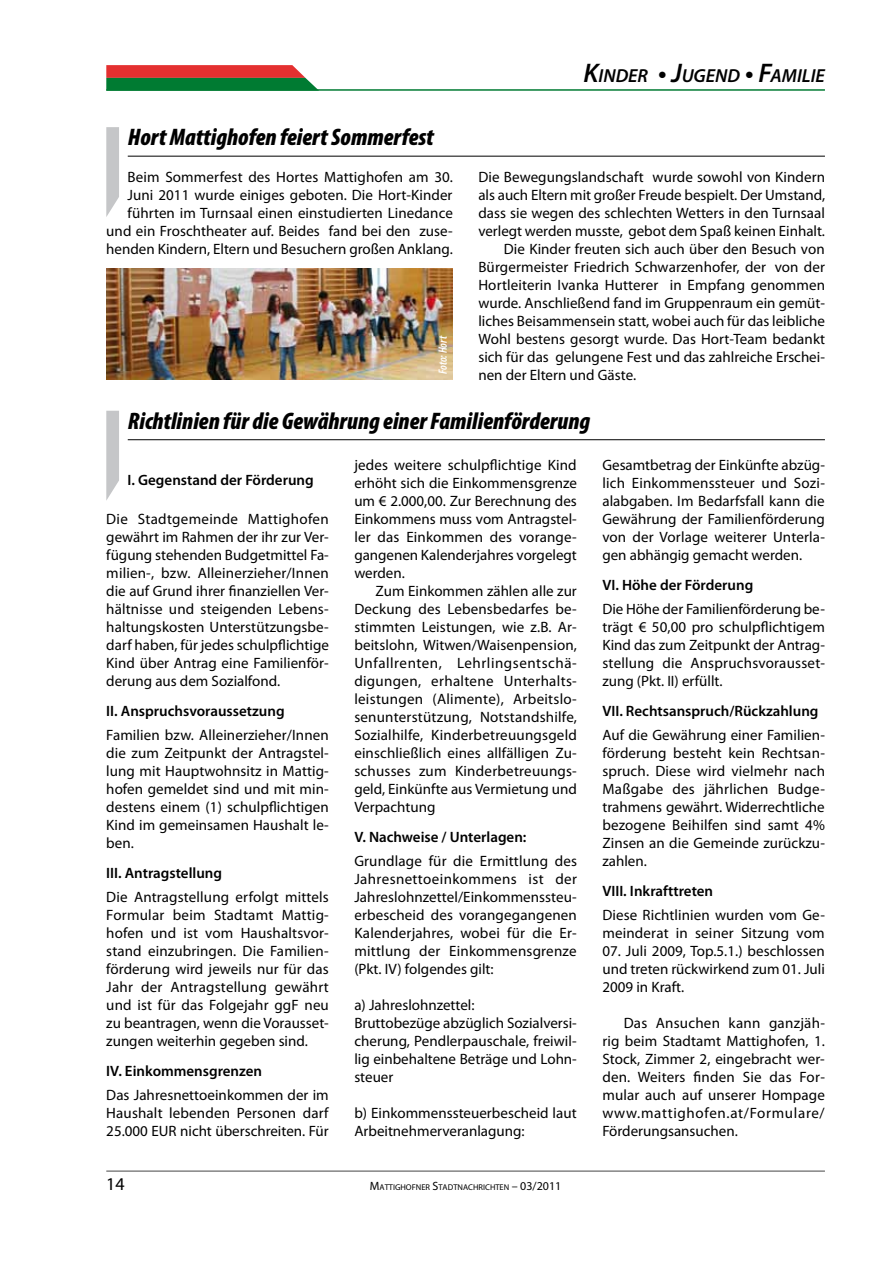
<style>
.page{position:relative;width:893px;height:1263px;background:#fff}
.page>*{position:absolute;margin:0;border:0;box-sizing:border-box;transform-origin:0 0}
.t1{font:italic 900 condensed 24px "Myriad Pro";color:#000}
.t2{font:italic 600 18.9px "Myriad Pro";color:#000}
.t3{font:18px "Myriad Pro";color:#000}
.t4{font:15px/18px "Myriad Pro";color:#000;text-align:justify}
.t5{font:600 15px "Myriad Pro";color:#000}
.t6{font:italic 600 condensed 12px "Myriad Pro";color:#fff}
.t7{font:8.4px "Myriad Pro";color:#000}
.s1{font-size:27px}
.s2{font-size:12px}
</style>
<div class="page">
<hr style="left:106px;top:89px;width:719px;height:2px;background:#007b32">
<svg style="left:106px;top:65px;width:213px;height:26px;background:#776340"></svg>
<hr style="left:106px;top:1171px;width:719px;height:1px;background:#464646">
<hr style="left:128px;top:439px;width:697px;height:1px;background:#000">
<svg style="left:106px;top:411px;width:13px;height:89px"></svg>
<hr style="left:128px;top:156px;width:697px;height:1px;background:#000">
<svg style="left:106px;top:127px;width:13px;height:90px"></svg>
<img style="left:106px;top:268px;width:347px;height:112px">
<p class="t2" style="left:583px;top:64px;width:243px"><span class="s1">K</span>INDER <span class="s1">• J</span>UGEND <span class="s1">• F</span>AMILIE</p>
<h1 class="t1" style="left:128px;top:122px;width:308px">Hort Mattighofen feiert Sommerfest</h1>
<p class="t4" style="left:106px;top:167px;width:348px;text-align:right">Beim Sommerfest des Hortes Mattighofen am 30.<br>Juni 2011 wurde einiges geboten. Die Hort-Kinder führten im Turnsaal einen einstudierten Linedance und ein Froschtheater auf. Beides fand bei den zuse&shy;henden Kindern, Eltern und Besuchern großen Anklang.</p>
<p class="t4" style="left:478px;top:167px;width:348px">Die Bewegungslandschaft wurde sowohl von Kindern</p>
<p class="t4" style="left:478px;top:185px;width:348px">als auch Eltern mit großer Freude bespielt. Der Umstand,</p>
<p class="t4" style="left:478px;top:203px;width:348px">dass sie wegen des schlechten Wetters in den Turnsaal</p>
<p class="t4" style="left:478px;top:221px;width:348px">verlegt werden musste, gebot dem Spaß keinen Einhalt.</p>
<p class="t4" style="left:504px;top:239px;width:322px">Die Kinder freuten sich auch über den Besuch von</p>
<p class="t4" style="left:478px;top:257px;width:348px">Bürgermeister Friedrich Schwarzenhofer, der von der</p>
<p class="t4" style="left:478px;top:275px;width:348px">Hortleiterin Ivanka Hutterer in Empfang genommen</p>
<p class="t4" style="left:478px;top:293px;width:348px">wurde. Anschließend fand im Gruppenraum ein gemüt-</p>
<p class="t4" style="left:478px;top:311px;width:348px">liches Beisammensein statt, wobei auch für das leibliche</p>
<p class="t4" style="left:478px;top:329px;width:348px">Wohl bestens gesorgt wurde. Das Hort-Team bedankt</p>
<p class="t4" style="left:478px;top:347px;width:348px">sich für das gelungene Fest und das zahlreiche Erschei-</p>
<p class="t4" style="left:478px;top:365px;width:159px">nen der Eltern und Gäste.</p>
<p class="t6" style="left:436px;top:374px;width:40px;rotate:-90deg">Foto: Hort</p>
<h1 class="t1" style="left:128px;top:405px;width:464px">Richtlinien für die Gewährung einer Familienförderung</h1>
<p class="t5" style="left:128px;top:471px;width:188px">I. Gegenstand der Förderung</p>
<p class="t4" style="left:106px;top:509px;width:224px">Die Stadtgemeinde Mattighofen gewährt im Rahmen der ihr zur Ver&shy;fügung stehenden Budgetmittel Fa&shy;milien-, bzw. Alleinerzieher/Innen die auf Grund ihrer finanziellen Ver&shy;hältnisse und steigenden Lebens&shy;haltungskosten Unterstützungsbe&shy;darf haben, für jedes schulpflichtige Kind über Antrag eine Familienför&shy;derung aus dem Sozialfond.</p>
<p class="t5" style="left:106px;top:701px;width:180px">II. Anspruchsvoraussetzung</p>
<p class="t4" style="left:106px;top:725px;width:224px">Familien bzw. Alleinerzieher/Innen die zum Zeitpunkt der Antragstel&shy;lung mit Hauptwohnsitz in Mattig&shy;hofen gemeldet sind und mit min&shy;destens einem (1) schulpflichtigen Kind im gemeinsamen Haushalt le&shy;ben.</p>
<p class="t5" style="left:106px;top:863px;width:117px">III. Antragstellung</p>
<p class="t4" style="left:106px;top:887px;width:224px">Die Antragstellung erfolgt mittels Formular beim Stadtamt Mattig&shy;hofen und ist vom Haushaltsvor&shy;stand einzubringen. Die Familien&shy;förderung wird jeweils nur für das Jahr der Antragstellung gewährt und ist für das Folgejahr ggF neu zu beantragen, wenn die Vorausset&shy;zungen weiterhin gegeben sind.</p>
<p class="t5" style="left:106px;top:1061px;width:157px">IV. Einkommensgrenzen</p>
<p class="t4" style="left:106px;top:1085px;width:224px">Das Jahresnettoeinkommen der im Haushalt lebenden Personen darf 25.000 EUR nicht überschreiten. Für</p>
<p class="t4" style="left:354px;top:455px;width:224px">jedes weitere schulpflichtige Kind erhöht sich die Einkommensgrenze um € 2.000,00. Zur Berechnung des Einkommens muss vom Antragstel&shy;ler das Einkommen des vorange&shy;gangenen Kalenderjahres vorgelegt werden.</p>
<p class="t4" style="left:354px;top:581px;width:224px;text-indent:21px">Zum Einkommen zählen alle zur Deckung des Lebensbedarfes be&shy;stimmten Leistungen, wie z.B. Ar&shy;beitslohn, Witwen/Waisenpension, Unfallrenten, Lehrlingsentschä&shy;digungen, erhaltene Unterhalts&shy;leistungen (Alimente), Arbeitslo&shy;senunterstützung, Notstandshilfe, Sozialhilfe, Kinderbetreuungsgeld einschließlich eines allfälligen Zu&shy;schusses zum Kinderbetreuungs&shy;geld, Einkünfte aus Vermietung und Verpachtung</p>
<p class="t5" style="left:354px;top:827px;width:174px">V. Nachweise / Unterlagen:</p>
<p class="t4" style="left:354px;top:851px;width:224px">Grundlage für die Ermittlung des Jahresnettoeinkommens ist der Jahreslohnzettel/Einkommenssteu&shy;erbescheid des vorangegangenen Kalenderjahres, wobei für die Er&shy;mittlung der Einkommensgrenze (Pkt. IV) folgendes gilt:</p>
<p class="t4" style="left:354px;top:995px;width:224px;text-align:left">a) Jahreslohnzettel:<br>Bruttobezüge abzüglich Sozialversi&shy;cherung, Pendlerpauschale, freiwil&shy;lig einbehaltene Beträge und Lohn&shy;steuer</p>
<p class="t4" style="left:354px;top:1103px;width:224px">b) Einkommenssteuerbescheid laut<br>Arbeitnehmerveranlagung:</p>
<p class="t4" style="left:602px;top:455px;width:224px">Gesamtbetrag der Einkünfte abzüg&shy;lich Einkommenssteuer und Sozi&shy;alabgaben. Im Bedarfsfall kann die Gewährung der Familienförderung von der Vorlage weiterer Unterla&shy;gen abhängig gemacht werden.</p>
<p class="t5" style="left:602px;top:575px;width:152px">VI. Höhe der Förderung</p>
<p class="t4" style="left:602px;top:599px;width:224px">Die Höhe der Familienförderung be&shy;trägt € 50,00 pro schulpflichtigem Kind das zum Zeitpunkt der Antrag&shy;stellung die Anspruchsvorausset&shy;zung (Pkt. II) erfüllt.</p>
<p class="t5" style="left:602px;top:701px;width:218px">VII . Rechtsanspruch/Rückzahlung</p>
<p class="t4" style="left:602px;top:725px;width:224px">Auf die Gewährung einer Familien&shy;förderung besteht kein Rechtsan&shy;spruch. Diese wird vielmehr nach Maßgabe des jährlichen Budge&shy;trahmens gewährt. Widerrechtliche bezogene Beihilfen sind samt 4% Zinsen an die Gemeinde zurückzu&shy;zahlen.</p>
<p class="t5" style="left:602px;top:881px;width:112px">VIII . Inkrafttreten</p>
<p class="t4" style="left:602px;top:905px;width:224px">Diese Richtlinien wurden vom Ge&shy;meinderat in seiner Sitzung vom</p>
<p class="t4" style="left:602px;top:941px;width:224px">07. Juli 2009, Top.5.1.) beschlossen und treten rückwirkend zum 01. Juli 2009 in Kraft.</p>
<p class="t4" style="left:602px;top:1013px;width:224px;text-indent:21px">Das Ansuchen kann ganzjäh&shy;rig beim Stadtamt Mattighofen, 1.<br>Stock, Zimmer 2, eingebracht wer&shy;den. Weiters finden Sie das For&shy;mular auch auf unserer Hompage www.mattighofen.at/Formulare/ Förderungsansuchen.</p>
<p class="t3" style="left:106px;top:1172px;width:20px">14</p>
<p class="t7" style="left:370px;top:1182px;width:193px"><span class="s2">M</span>ATTIGHOFNER <span class="s2">S</span>TADTNACHRICHTEN <span class="s2">– 03/2011</span></p>
</div>
